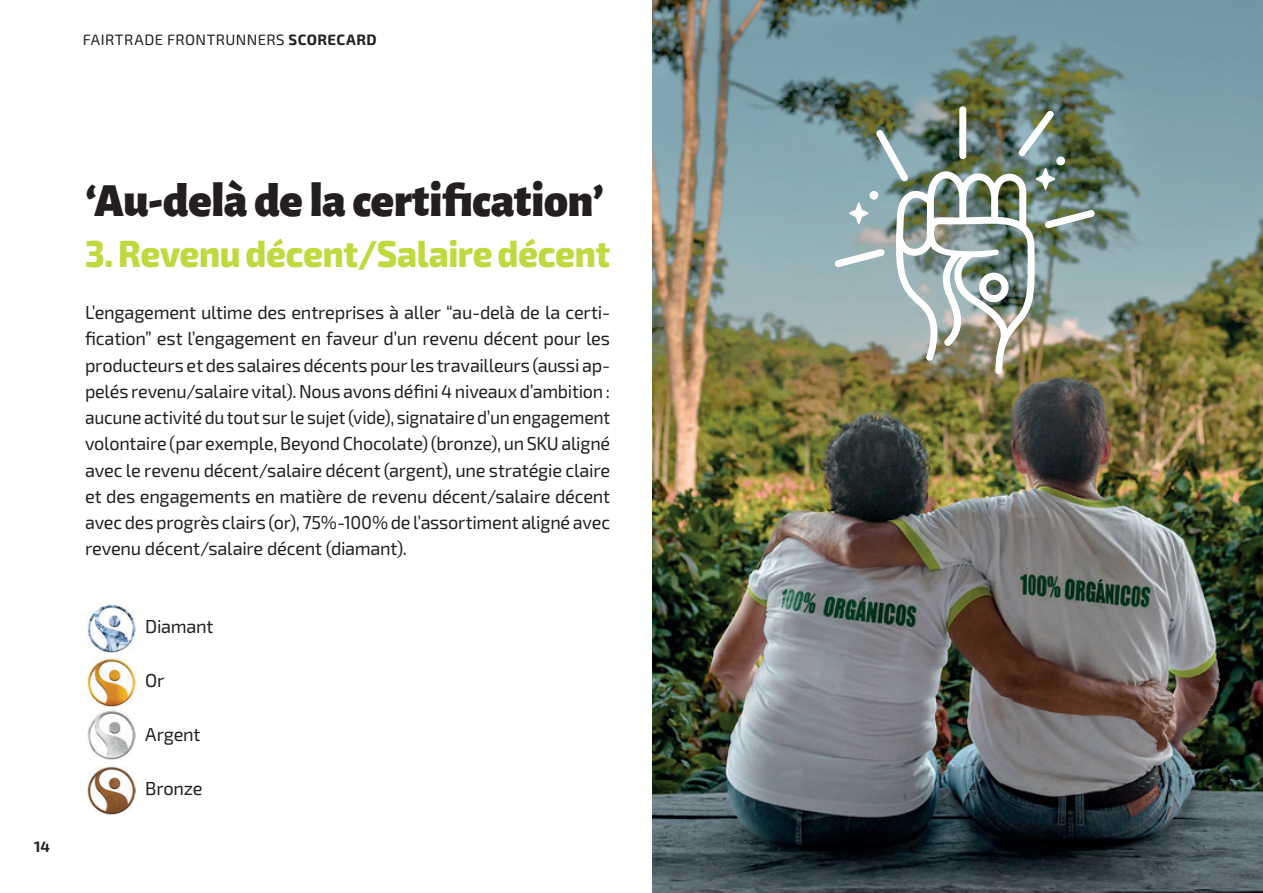
<style>
.page{position:relative;width:1263px;height:893px;background:#fff}
.page>*{position:absolute;margin:0;border:0;box-sizing:border-box;transform-origin:0 0}
.t1{font:900 48px "Alegreya Sans";letter-spacing:-.01em;color:#231f20}
.t2{font:800 37.5px "Exo 2";letter-spacing:-.01em;color:#c2d83f;scale:.92 1}
.t3{font:18.75px/26.2px "Exo 2";letter-spacing:-.015em;color:#231f20;text-align:justify}
.t4{font:15px "Exo 2";letter-spacing:.025em;color:#231f20}
.t5{font:700 15px "Exo 2";color:#231f20}
.s1{font-weight:700}
</style>
<div class="page">
<img style="left:653px;top:0;width:610px;height:893px">
<div style="left:959px;top:106px;width:7px;height:53px;background:#fff;border-radius:3px"></div>
<img style="left:834px;top:110px;width:261px;height:264px">
<img style="left:87px;top:658px;width:48px;height:48px">
<img style="left:87px;top:605px;width:48px;height:48px">
<img style="left:87px;top:711px;width:48px;height:48px">
<img style="left:87px;top:766px;width:48px;height:48px">
<p class="t4" style="left:83px;top:30px;width:295px">FAIRTRADE FRONTRUNNERS <span class="s1">SCORECARD</span></p>
<p class="t5" style="left:34px;top:837px;width:17px">14</p>
<h1 class="t1" style="left:85px;top:162px;width:521px">‘Au-delà de la certification’</h1>
<h2 class="t2" style="left:85px;top:231px;width:572px">3. Revenu décent/Salaire décent</h2>
<p class="t3" style="left:85px;top:300px;width:527px">L’engagement ultime des entreprises à aller “au-delà de la certi&shy;fication” est l’engagement en faveur d’un revenu décent pour les producteurs et des salaires décents pour les travailleurs (aussi ap&shy;pelés revenu/salaire vital). Nous avons défini 4 niveaux d’ambition : aucune activité du tout sur le sujet (vide), signataire d’un engagement volontaire (par exemple, Beyond Chocolate) (bronze), un SKU aligné avec le revenu décent/salaire décent (argent), une stratégie claire et des engagements en matière de revenu décent/salaire décent avec des progrès clairs (or), 75%-100% de l’assortiment aligné avec revenu décent/salaire décent (diamant).</p>
<p class="t3" style="left:145px;top:614px;width:70px">Diamant</p>
<p class="t3" style="left:145px;top:668px;width:21px">Or</p>
<p class="t3" style="left:145px;top:722px;width:57px">Argent</p>
<p class="t3" style="left:145px;top:776px;width:59px">Bronze</p>
</div>
